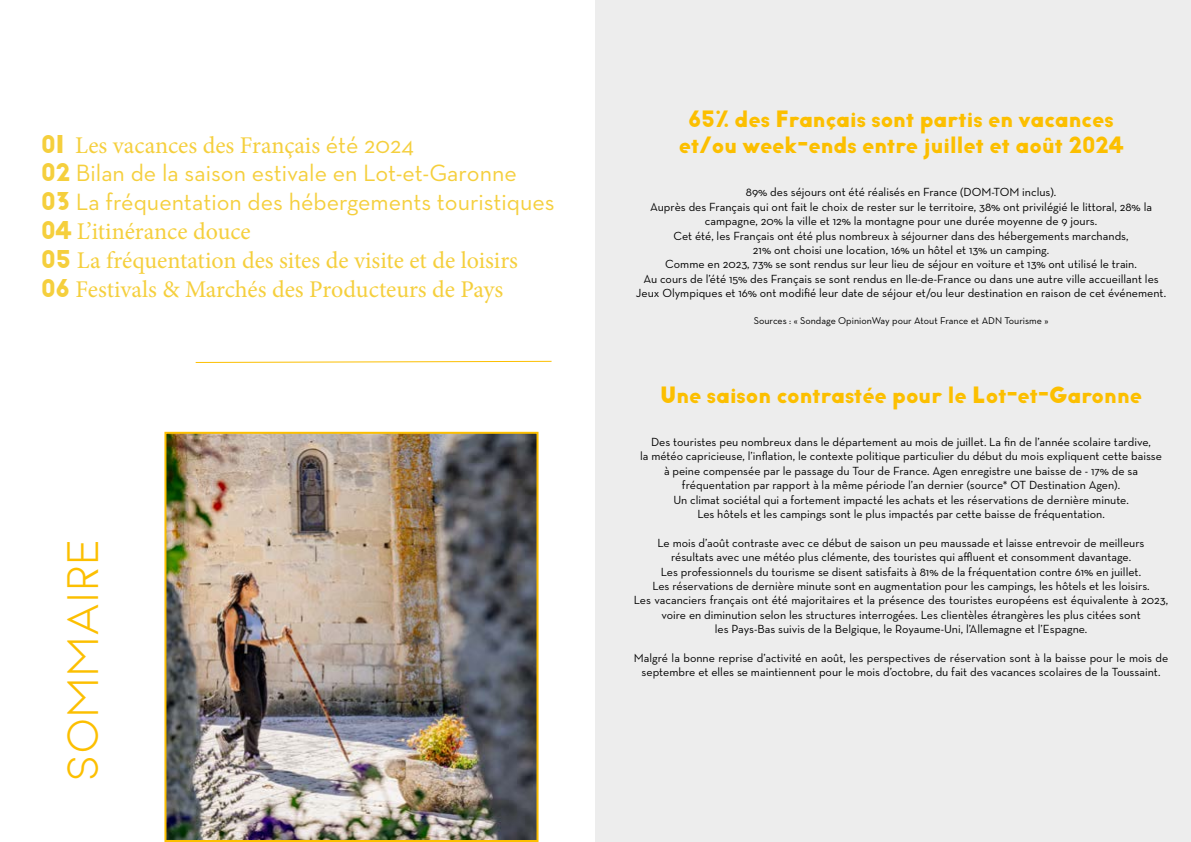
<style>
.page{position:relative;width:1191px;height:842px;background:#fff}
.page>*{position:absolute;margin:0;border:0;box-sizing:border-box;transform-origin:0 0}
.t1{font:41px "Big John PRO";color:#fcbf00}
.t2{font:24px/28.8px "Minion Pro";color:#f5cf3d}
.t3{font:24px/28.8px "Neutra Text";color:#f5cf3d}
.t4{font:700 22px/26.4px "Big John PRO";color:#fcbf00;text-align:center}
.t5{font:12px/14.4px "Neutra Text";color:#000;text-align:center}
.t6{font:10px "Neutra Text";color:#000}
.s1{font-family:"Big John PRO";font-weight:700}
.s2{font-family:"Neutra Text"}
</style>
<div class="page">
<svg style="left:195px;top:360px;width:357px;height:3px"></svg>
<div style="left:595px;top:0;width:596px;height:842px;background:#ededed"></div>
<img style="left:167px;top:435px;width:368px;height:404px">
<div style="left:164px;top:432px;width:374px;height:410px;border:2px solid #fcbf00"></div>
<h2 class="t2" style="left:41px;top:131px;width:374px"><span class="s1">01</span> Les vacances des Français <span class="s2">été 2024</span></h2>
<h2 class="t3" style="left:41px;top:158px;width:515px"><span class="s1">02</span> Bilan de la saison estivale en Lot-et-Garonne<br><span class="s1">03</span> La fréquentation des hébergements touristiques</h2>
<h2 class="t2" style="left:41px;top:217px;width:478px"><span class="s1">04</span> L’itinérance douce<br><span class="s1">05</span> La fréquentation des sites de visite et de loisirs<br><span class="s1">06</span> Festivals &amp; Marchés des Producteurs de Pays</h2>
<h1 class="t1" style="left:57px;top:781px;width:243px;rotate:-90deg">SOMMAIRE</h1>
<h3 class="t4" style="left:679px;top:106px;width:446px">65% des Français sont partis en vacances et/ou week-ends entre juillet et août 2024</h3>
<p class="t5" style="left:636px;top:185px;width:532px">89% des séjours ont été réalisés en France (DOM-TOM inclus).<br>Auprès des Français qui ont fait le choix de rester sur le territoire, 38% ont privilégié le littoral, 28% la campagne, 20% la ville et 12% la montagne pour une durée moyenne de 9 jours.<br>Cet été, les Français ont été plus nombreux à séjourner dans des hébergements marchands,<br>21% ont choisi une location, 16% un hôtel et 13% un camping.<br>Comme en 2023, 73% se sont rendus sur leur lieu de séjour en voiture et 13% ont utilisé le train.<br>Au cours de l’été 15% des Français se sont rendus en Ile-de-France ou dans une autre ville accueillant les Jeux Olympiques et 16% ont modifié leur date de séjour et/ou leur destination en raison de cet événement.</p>
<p class="t6" style="left:753px;top:314px;width:296px">Sources : « Sondage OpinionWay pour Atout France et ADN Tourisme »</p>
<h3 class="t4" style="left:660px;top:382px;width:483px">Une saison contrastée pour le Lot-et-Garonne</h3>
<p class="t5" style="left:640px;top:434px;width:523px">Des touristes peu nombreux dans le département au mois de juillet. La fin de l’année scolaire tardive,<br>la météo capricieuse, l’inflation, le contexte politique particulier du début du mois expliquent cette baisse à peine compensée par le passage du Tour de France. Agen enregistre une baisse de - 17% de sa fréquentation par rapport à la même période l’an dernier (source* OT Destination Agen).<br>Un climat sociétal qui a fortement impacté les achats et les réservations de dernière minute.<br>Les hôtels et les campings sont le plus impactés par cette baisse de fréquentation.</p>
<p class="t5" style="left:634px;top:535px;width:536px">Le mois d’août contraste avec ce début de saison un peu maussade et laisse entrevoir de meilleurs<br>résultats avec une météo plus clémente, des touristes qui affluent et consomment davantage.<br>Les professionnels du tourisme se disent satisfaits à 81% de la fréquentation contre 61% en juillet.<br>Les réservations de dernière minute sont en augmentation pour les campings, les hôtels et les loisirs.<br>Les vacanciers français ont été majoritaires et la présence des touristes européens est équivalente à 2023, voire en diminution selon les structures interrogées. Les clientèles étrangères les plus citées sont<br>les Pays-Bas suivis de la Belgique, le Royaume-Uni, l’Allemagne et l’Espagne.</p>
<p class="t5" style="left:634px;top:650px;width:536px">Malgré la bonne reprise d’activité en août, les perspectives de réservation sont à la baisse pour le mois de septembre et elles se maintiennent pour le mois d’octobre, du fait des vacances scolaires de la Toussaint.</p>
</div>
